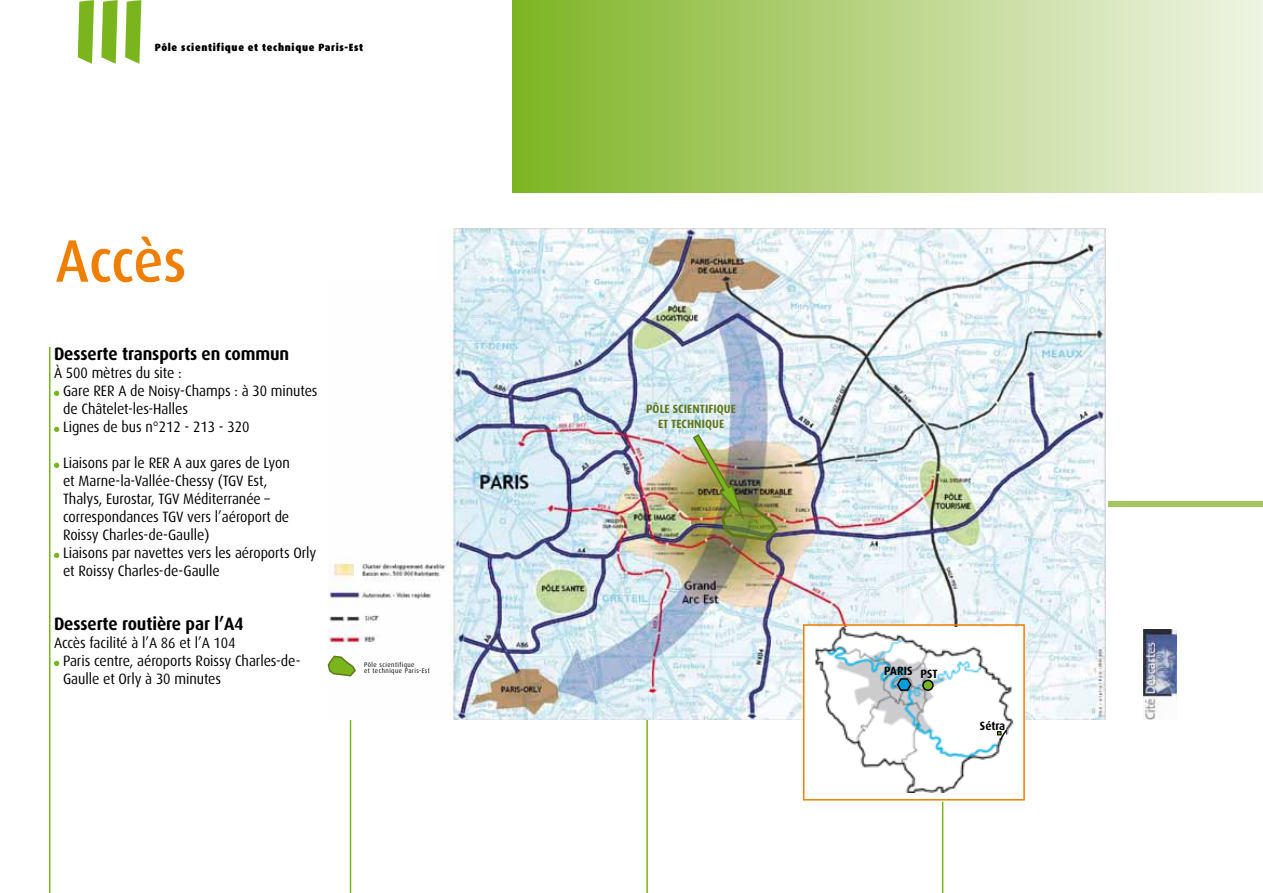
<style>
.page{position:relative;width:1263px;height:893px;background:#fff}
.page>*{position:absolute;margin:0;border:0;box-sizing:border-box;transform-origin:0 0}
.t1{font:500 60px "Dax OT";letter-spacing:-.01em;color:#ee7f00;scale:.93 1}
.t2{font:700 18px "Dax OT";letter-spacing:-.005em;color:#000;scale:.93 1}
.t3{font:15px/18px "Dax OT";letter-spacing:-.005em;color:#000;scale:.93 1}
.t4{font:700 12px/15px "Dax OT";letter-spacing:.005em;color:#60771e;scale:.93 1}
.t5{font:700 12px "Dax OT";letter-spacing:-.01em;color:#000;scale:.93 1}
.t6{font:900 10.5px "Dax OT";letter-spacing:.07em;color:#000;scale:.93 1}
.t7{font:6.75px/6.8px "Dax OT";letter-spacing:.07em;color:#000;scale:.93 1}
</style>
<div class="page">
<svg style="left:78px;top:0;width:16px;height:64px"></svg>
<svg style="left:101px;top:0;width:17px;height:64px"></svg>
<svg style="left:125px;top:0;width:16px;height:64px"></svg>
<svg style="left:54px;top:391px;width:5px;height:5px"></svg>
<svg style="left:54px;top:427px;width:5px;height:5px"></svg>
<svg style="left:54px;top:463px;width:5px;height:5px"></svg>
<svg style="left:54px;top:553px;width:5px;height:5px"></svg>
<svg style="left:54px;top:661px;width:5px;height:5px"></svg>
<hr style="left:646px;top:324px;width:2px;height:569px;background:#7ab51d">
<div style="left:943px;top:501px;width:320px;height:5px;background:#a2c75f"></div>
<img style="left:328px;top:229px;width:780px;height:490px">
<img style="left:806px;top:628px;width:216px;height:165px">
<div style="left:803px;top:624px;width:222px;height:176px;border:2px solid #ee7f00"></div>
<div style="left:923px;top:680px;width:10px;height:10px;background:#7ab51d;border-radius:50%"></div>
<div style="left:922px;top:680px;width:12px;height:11px;border:2px solid #000;border-radius:50%"></div>
<img style="left:692px;top:433px;width:88px;height:110px">
<svg style="left:896px;top:677px;width:16px;height:15px"></svg>
<div style="left:512px;top:0;width:751px;height:192px;background:linear-gradient(to right,#80b526,#f2f5e7)"></div>
<hr style="left:49px;top:347px;width:1px;height:546px;background:#7ab51d">
<hr style="left:350px;top:720px;width:1px;height:173px;background:#7ab51d">
<hr style="left:942px;top:801px;width:1px;height:92px;background:#7ab51d">
<svg style="left:327px;top:655px;width:30px;height:22px"></svg>
<img style="left:1144px;top:630px;width:33px;height:89px">
<div style="left:991px;top:726px;width:14px;height:12px;background:#fff"></div>
<svg style="left:997px;top:729px;width:11px;height:13px"></svg>
<div style="left:55px;top:184px;width:382px;height:98px;background:#fff"></div>
<p class="t6" style="left:155px;top:41px;width:226px">Pôle scientifique et technique Paris-Est</p>
<h1 class="t1" style="left:55px;top:227px;width:142px">Accès</h1>
<p class="t2" style="left:54px;top:344px;width:254px">Desserte transports en commun</p>
<p class="t3" style="left:63px;top:364px;width:275px;text-indent:-9px">À 500 mètres du site :<br>Gare RER A de Noisy-Champs : à 30 minutes de Châtelet-les-Halles<br>Lignes de bus n°212 - 213 - 320</p>
<p class="t3" style="left:63px;top:454px;width:274px">Liaisons par le RER A aux gares de Lyon<br>et Marne-la-Vallée-Chessy (TGV Est,<br>Thalys, Eurostar, TGV Méditerranée – correspondances TGV vers l’aéroport de Roissy Charles-de-Gaulle)<br>Liaisons par navettes vers les aéroports Orly et Roissy Charles-de-Gaulle</p>
<p class="t2" style="left:54px;top:614px;width:206px">Desserte routière par l’A4</p>
<p class="t3" style="left:63px;top:634px;width:257px;text-indent:-9px">Accès facilité à l’A 86 et l’A 104<br>Paris centre, aéroports Roissy Charles-de-<br>Gaulle et Orly à 30 minutes</p>
<p class="t7" style="left:364px;top:661px;width:72px">Pôle scientifique<br>et technique Paris-Est</p>
<p class="t4" style="left:646px;top:401px;width:35px">Pôle scienti</p>
<p class="t4" style="left:658px;top:401px;width:78px;text-indent:50px">fique et technique</p>
<p class="t5" style="left:884px;top:664px;width:7px">paris</p>
<p class="t5" style="left:921px;top:667px;width:14px">Pst</p>
<p class="t5" style="left:980px;top:719px;width:29px">sétra</p>
</div>
